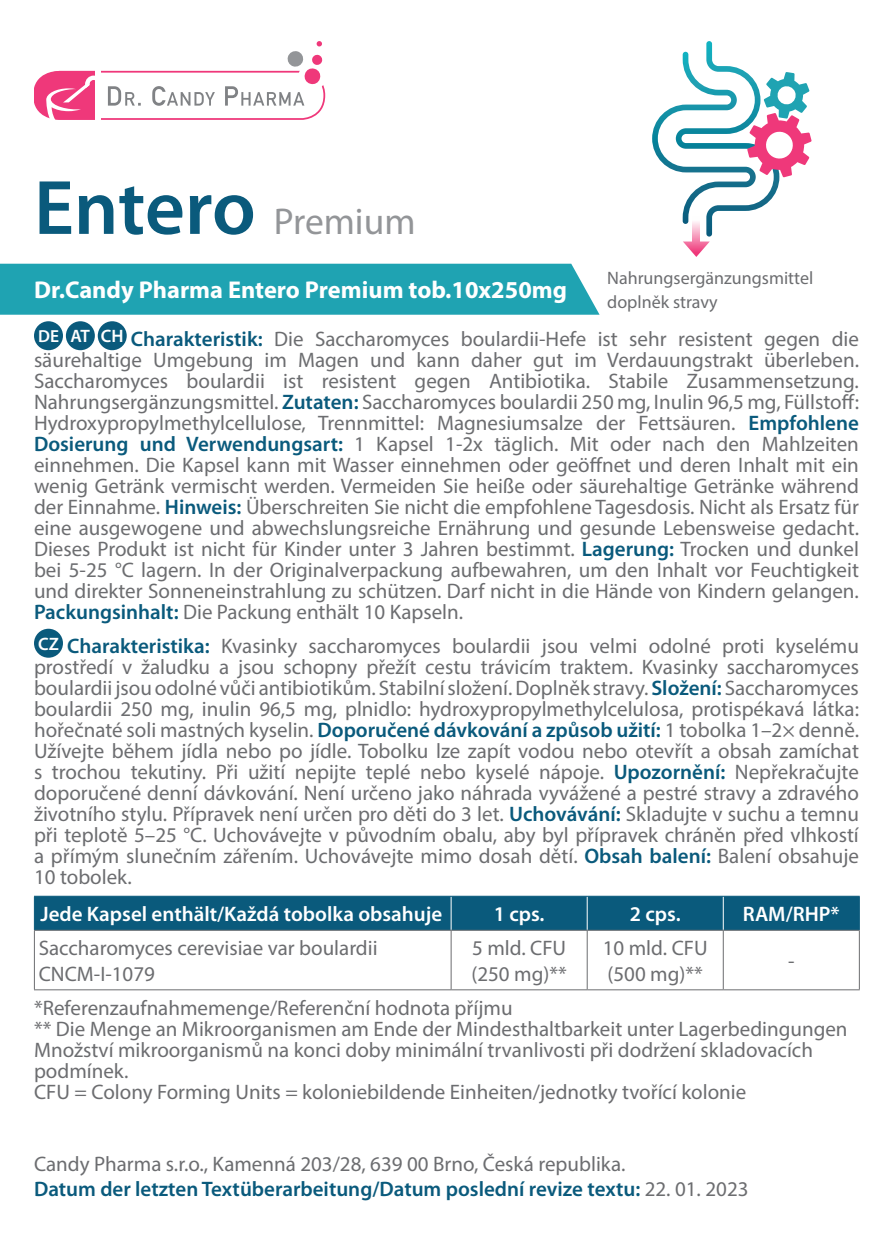
<style>
.page{position:relative;width:893px;height:1259px;background:#fff}
.page>*{position:absolute;margin:0;border:0;box-sizing:border-box;transform-origin:0 0}
.t1{font:37.5px "Myriad Pro";color:#939598}
.t2{font:700 24.3px "Myriad Pro";color:#fff}
.t3{font:21px/21px "Myriad Pro";color:#6c6d70}
.t4{font:600 21px "Myriad Pro";color:#fff}
.t5{font:18px/24px "Myriad Pro";color:#6c6d70}
.t6{font:600 18px "Myriad Pro";color:#fff}
.s1{font-weight:600;font-size:77.7px;color:#0a5a7c}
.s2{font-size:17.4px}
.s3{font-weight:600;color:#0a5a7c}
</style>
<div class="page">
<div style="left:35px;top:71px;width:290px;height:49px;border:2px solid #ef387a;border-radius:23px"></div>
<svg style="left:34px;top:71px;width:68px;height:49px"></svg>
<div style="left:298px;top:63px;width:28px;height:27px;background:#fff;border-radius:50%"></div>
<svg style="left:108px;top:41px;width:214px;height:65px"></svg>
<div style="left:0;top:264px;width:600px;height:51px;background:#1fa3b2"></div>
<div style="left:34px;top:629px;width:29px;height:29px;background:#0a5a7c;border-radius:50%"></div>
<div style="left:35px;top:896px;width:824px;height:33px;background:#0a5a7c"></div>
<hr style="left:451px;top:896px;width:1px;height:34px;background:#fff">
<hr style="left:587px;top:896px;width:1px;height:34px;background:#fff">
<hr style="left:723px;top:896px;width:1px;height:34px;background:#fff">
<hr style="left:34px;top:929px;width:417px;height:1px;background:#6c6d70">
<hr style="left:34px;top:930px;width:1px;height:59px;background:#6c6d70">
<hr style="left:451px;top:929px;width:136px;height:1px;background:#6c6d70">
<hr style="left:451px;top:930px;width:1px;height:59px;background:#6c6d70">
<hr style="left:587px;top:929px;width:136px;height:1px;background:#6c6d70">
<hr style="left:587px;top:930px;width:1px;height:59px;background:#6c6d70">
<hr style="left:723px;top:929px;width:137px;height:1px;background:#6c6d70">
<hr style="left:723px;top:930px;width:1px;height:59px;background:#6c6d70">
<hr style="left:859px;top:930px;width:1px;height:59px;background:#6c6d70">
<hr style="left:34px;top:989px;width:417px;height:1px;background:#6c6d70">
<hr style="left:451px;top:989px;width:136px;height:1px;background:#6c6d70">
<hr style="left:587px;top:989px;width:136px;height:1px;background:#6c6d70">
<hr style="left:723px;top:989px;width:137px;height:1px;background:#6c6d70">
<hr style="left:34px;top:896px;width:1px;height:34px;background:#0a5a7c">
<hr style="left:34px;top:895px;width:417px;height:1px;background:#0a5a7c">
<hr style="left:451px;top:895px;width:136px;height:1px;background:#0a5a7c">
<hr style="left:587px;top:895px;width:136px;height:1px;background:#0a5a7c">
<hr style="left:723px;top:895px;width:137px;height:1px;background:#0a5a7c">
<hr style="left:859px;top:896px;width:1px;height:34px;background:#0a5a7c">
<svg style="left:652px;top:41px;width:160px;height:216px"></svg>
<svg style="left:692px;top:216px;width:8px;height:28px"></svg>
<div style="left:34px;top:321px;width:29px;height:29px;background:#0a5a7c;border-radius:50%"></div>
<div style="left:66px;top:321px;width:29px;height:29px;background:#0a5a7c;border-radius:50%"></div>
<div style="left:98px;top:321px;width:29px;height:29px;background:#0a5a7c;border-radius:50%"></div>
<h1 class="t1" style="left:34px;top:199px;width:383px"><span class="s1">Entero</span> Premium</h1>
<p class="t2" style="left:34px;top:274px;width:535px">Dr.Candy Pharma Entero Premium tob.10x250mg</p>
<p class="t5" style="left:607px;top:266px;width:208px">Nahrungsergänzungsmittel doplněk stravy</p>
<p class="t6" style="left:38px;top:325px;width:87px"><span class="s2">DE</span> AT CH</p>
<p class="t3" style="left:34px;top:328px;width:826px;text-align:justify;text-indent:97px"><span class="s3">Charakteristik:</span> Die Saccharomyces boulardii-Hefe ist sehr resistent gegen die säurehaltige Umgebung im Magen und kann daher gut im Verdauungstrakt überleben.<br>Saccharomyces boulardii ist resistent gegen Antibiotika. Stabile Zusammensetzung.<br>Nahrungsergänzungsmittel. <span class="s3">Zutaten:</span> Saccharomyces boulardii 250 mg, Inulin 96,5 mg, Füllstoff:<br>Hydroxypropylmethylcellulose, Trennmittel: Magnesiumsalze der Fettsäuren. <span class="s3">Empfohlene Dosierung und Verwendungsart:</span> 1 Kapsel 1-2x täglich. Mit oder nach den Mahlzeiten einnehmen. Die Kapsel kann mit Wasser einnehmen oder geöffnet und deren Inhalt mit ein wenig Getränk vermischt werden. Vermeiden Sie heiße oder säurehaltige Getränke während der Einnahme. <span class="s3">Hinweis:</span> Überschreiten Sie nicht die empfohlene Tagesdosis. Nicht als Ersatz für eine ausgewogene und abwechslungsreiche Ernährung und gesunde Lebensweise gedacht.<br>Dieses Produkt ist nicht für Kinder unter 3 Jahren bestimmt. <span class="s3">Lagerung:</span> Trocken und dunkel bei 5-25 °C lagern. In der Originalverpackung aufbewahren, um den Inhalt vor Feuchtigkeit und direkter Sonneneinstrahlung zu schützen. Darf nicht in die Hände von Kindern gelangen.<br><span class="s3">Packungsinhalt:</span> Die Packung enthält 10 Kapseln.</p>
<p class="t3" style="left:34px;top:635px;width:826px;text-align:justify;text-indent:33px"><span class="s3">Charakteristika:</span> Kvasinky saccharomyces boulardii jsou velmi odolné proti kyselému prostředí v žaludku a jsou schopny přežít cestu trávicím traktem. Kvasinky saccharomyces boulardii jsou odolné vůči antibiotikům. Stabilní složení. Doplněk stravy. <span class="s3">Složení:</span> Saccharomyces boulardii 250 mg, inulin 96,5 mg, plnidlo: hydroxypropylmethylcelulosa, protispékavá látka: hořečnaté soli mastných kyselin. <span class="s3">Doporučené dávkování a způsob užití:</span> 1 tobolka 1–2× denně.<br>Užívejte během jídla nebo po jídle. Tobolku lze zapít vodou nebo otevřít a obsah zamíchat s trochou tekutiny. Při užití nepijte teplé nebo kyselé nápoje. <span class="s3">Upozornění:</span> Nepřekračujte doporučené denní dávkování. Není určeno jako náhrada vyvážené a pestré stravy a zdravého životního stylu. Přípravek není určen pro děti do 3 let. <span class="s3">Uchovávání:</span> Skladujte v suchu a temnu při teplotě 5–25 °C. Uchovávejte v původním obalu, aby byl přípravek chráněn před vlhkostí a přímým slunečním zářením. Uchovávejte mimo dosah dětí. <span class="s3">Obsah balení:</span> Balení obsahuje 10 tobolek.</p>
<p class="t6" style="left:38px;top:632px;width:22px">CZ</p>
<p class="t4" style="left:40px;top:900px;width:403px">Jede Kapsel enthält/Každá tobolka obsahuje</p>
<p class="t4" style="left:494px;top:900px;width:52px">1 cps.</p>
<p class="t4" style="left:630px;top:900px;width:52px">2 cps.</p>
<p class="t4" style="left:743px;top:900px;width:98px">RAM/RHP*</p>
<p class="t3" style="left:39px;top:935px;width:340px;line-height:25.2px">Saccharomyces cerevisiae var boulardii<br>CNCM-I-1079</p>
<p class="t3" style="left:471px;top:935px;width:97px;line-height:25.2px">5 mld. CFU (250 mg)**</p>
<p class="t3" style="left:603px;top:935px;width:106px;line-height:25.2px">10 mld. CFU (500 mg)**</p>
<p class="t3" style="left:788px;top:950px;width:8px">-</p>
<p class="t3" style="left:34px;top:997px;width:815px">*Referenzaufnahmemenge/Referenční hodnota příjmu<br>** Die Menge an Mikroorganismen am Ende der Mindesthaltbarkeit unter Lagerbedingungen Množství mikroorganismů na konci doby minimální trvanlivosti při dodržení skladovacích podmínek.<br>CFU = Colony Forming Units = koloniebildende Einheiten/jednotky tvořící kolonie</p>
<p class="t3" style="left:34px;top:1151px;width:716px;line-height:25.2px">Candy Pharma s.r.o., Kamenná 203/28, 639 00 Brno, Česká republika.<br><span class="s3">Datum der letzten Textüberarbeitung/Datum poslední revize textu:</span> 22. 01. 2023</p>
</div>
